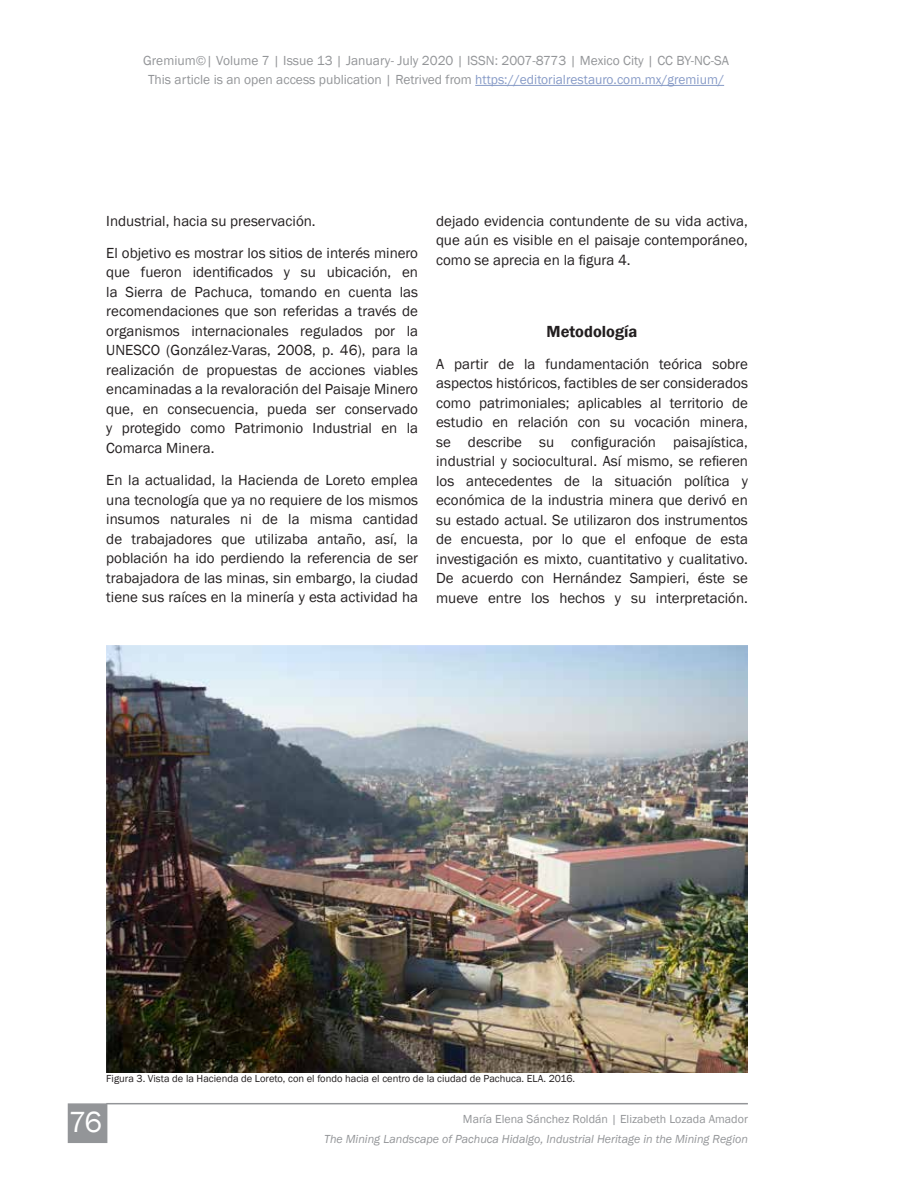
<style>
.page{position:relative;width:918px;height:1188px;background:#fff}
.page>*{position:absolute;margin:0;border:0;box-sizing:border-box;transform-origin:0 0}
.t1{font:30px "Franklin Gothic";color:#fff}
.t2{font:600 16.5px "Franklin Gothic";color:#231f20}
.t3{font:15px/19.5px "Franklin Gothic";color:#231f20;text-align:justify}
.t4{font:13.5px/19.5px "Franklin Gothic";color:#939598;text-align:center}
.t5{font:italic 12px "Franklin Gothic";color:#939598}
.t6{font:12px "Franklin Gothic";color:#939598}
.t7{font:10.5px "Franklin Gothic";color:#231f20}
.s1{color:#879bc7}
</style>
<div class="page">
<div style="left:68px;top:1103px;width:39px;height:40px;background:#939598"></div>
<hr style="left:106px;top:1103px;width:642px;height:1px;background:#939598">
<hr style="left:475px;top:85px;width:249px;height:1px;background:#879bc7">
<img style="left:106px;top:645px;width:642px;height:428px">
<p class="t4" style="left:143px;top:51px;width:587px">Gremium©| Volume 7 | Issue 13 | January- July 2020 | ISSN: 2007-8773 | Mexico City | CC BY-NC-SA<br>This article is an open access publication | Retrived from <span class="s1">https://editorialrestauro.com.mx/gremium/</span></p>
<p class="t3" style="left:106px;top:205px;width:313px;line-height:32.2px">Industrial, hacia su preservación.<br>El objetivo es mostrar los sitios de interés minero</p>
<p class="t3" style="left:106px;top:263px;width:313px">que fueron identificados y su ubicación, en la Sierra de Pachuca, tomando en cuenta las recomendaciones que son referidas a través de organismos internacionales regulados por la UNESCO (González-Varas, 2008, p. 46), para la realización de propuestas de acciones viables encaminadas a la revaloración del Paisaje Minero que, en consecuencia, pueda ser conservado y protegido como Patrimonio Industrial en la Comarca Minera.</p>
<p class="t3" style="left:106px;top:471px;width:313px">En la actualidad, la Hacienda de Loreto emplea una tecnología que ya no requiere de los mismos insumos naturales ni de la misma cantidad de trabajadores que utilizaba antaño, así, la población ha ido perdiendo la referencia de ser trabajadora de las minas, sin embargo, la ciudad tiene sus raíces en la minería y esta actividad ha</p>
<p class="t3" style="left:436px;top:211px;width:313px">dejado evidencia contundente de su vida activa, que aún es visible en el paisaje contemporáneo, como se aprecia en la figura 4.</p>
<p class="t2" style="left:547px;top:321px;width:92px">Metodología</p>
<p class="t3" style="left:436px;top:354px;width:313px">A partir de la fundamentación teórica sobre aspectos históricos, factibles de ser considerados como patrimoniales; aplicables al territorio de estudio en relación con su vocación minera, se describe su configuración paisajística, industrial y sociocultural. Así mismo, se refieren los antecedentes de la situación política y económica de la industria minera que derivó en su estado actual. Se utilizaron dos instrumentos de encuesta, por lo que el enfoque de esta investigación es mixto, cuantitativo y cualitativo.<br>De acuerdo con Hernández Sampieri, éste se mueve entre los hechos y su interpretación.</p>
<p class="t7" style="left:106px;top:1072px;width:470px">Figura 3. Vista de la Hacienda de Loreto, con el fondo hacia el centro de la ciudad de Pachuca. ELA. 2016.</p>
<h1 class="t1" style="left:69px;top:1103px;width:35px">76</h1>
<p class="t6" style="left:463px;top:1112px;width:286px">María Elena Sánchez Roldán | Elizabeth Lozada Amador</p>
<p class="t5" style="left:324px;top:1131px;width:425px">The Mining Landscape of Pachuca Hidalgo, Industrial Heritage in the Mining Region</p>
</div>
